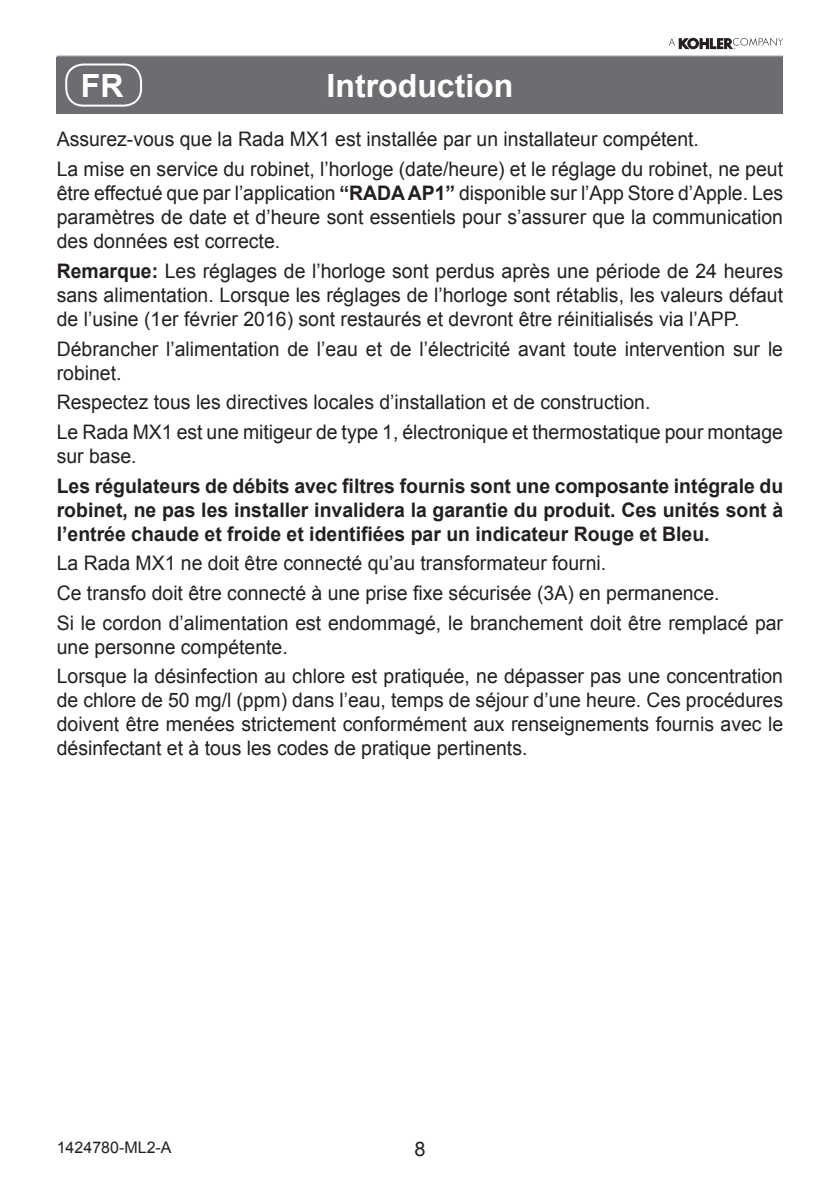
<style>
.page{position:relative;width:840px;height:1191px;background:#fff}
.page>*{position:absolute;margin:0;border:0;box-sizing:border-box;transform-origin:0 0}
.Body_text{font:700 32px "Arial";color:#fff}
.Body_text-2{font:20px/24px "Arial";color:#231f20;text-align:justify}
.Body_text-3{font:700 20px/24px "Arial";color:#231f20;text-align:justify}
.t1{font:16px "Arial";color:#231f20}
.s1{font-weight:700}
</style>
<div class="page">
<hr style="left:57px;top:56px;width:725px;height:1px;background:#636366">
<svg style="left:668px;top:38px;width:114px;height:11px"></svg>
<div style="left:57px;top:57px;width:725px;height:56px;background:#6c6d70"></div>
<div style="left:65px;top:63px;width:77px;height:44px;border:2px solid #fff;border-radius:17px"></div>
<p class="Body_text" style="left:81px;top:64px;width:44px">FR</p>
<p class="Body_text" style="left:326px;top:64px;width:188px">Introduction</p>
<p class="Body_text-2" style="left:57px;top:128px;width:643px">Assurez-vous que la Rada MX1 est installée par un installateur compétent.</p>
<p class="Body_text-2" style="left:57px;top:157px;width:727px">La mise en service du robinet, l’horloge (date/heure) et le réglage du robinet, ne peut être effectué que par l’application <span class="s1">“RADA AP1”</span> disponible sur l’App Store d’Apple. Les paramètres de date et d’heure sont essentiels pour s’assurer que la communication des données est correcte.</p>
<p class="Body_text-2" style="left:57px;top:259px;width:727px"><span class="s1">Remarque:</span> Les réglages de l’horloge sont perdus après une période de 24 heures sans alimentation. Lorsque les réglages de l’horloge sont rétablis, les valeurs défaut de l’usine (1er février 2016) sont restaurés et devront être réinitialisés via l’APP.</p>
<p class="Body_text-2" style="left:57px;top:337px;width:727px">Débrancher l’alimentation de l’eau et de l’électricité avant toute intervention sur le robinet.</p>
<p class="Body_text-2" style="left:57px;top:390px;width:595px">Respectez tous les directives locales d’installation et de construction.</p>
<p class="Body_text-2" style="left:57px;top:420px;width:727px">Le Rada MX1 est une mitigeur de type 1, électronique et thermostatique pour montage sur base.</p>
<p class="Body_text-3" style="left:57px;top:474px;width:727px">Les régulateurs de débits avec filtres fournis sont une composante intégrale du robinet, ne pas les installer invalidera la garantie du produit. Ces unités sont à l’entrée chaude et froide et identifiées par un indicateur Rouge et Bleu.</p>
<p class="Body_text-2" style="left:57px;top:551px;width:550px">La Rada MX1 ne doit être connecté qu’au transformateur fourni.</p>
<p class="Body_text-2" style="left:57px;top:581px;width:664px">Ce transfo doit être connecté à une prise fixe sécurisée (3A) en permanence.</p>
<p class="Body_text-2" style="left:57px;top:611px;width:727px">Si le cordon d’alimentation est endommagé, le branchement doit être remplacé par une personne compétente.</p>
<p class="Body_text-2" style="left:57px;top:664px;width:727px">Lorsque la désinfection au chlore est pratiquée, ne dépasser pas une concentration de chlore de 50 mg/l (ppm) dans l’eau, temps de séjour d’une heure. Ces procédures doivent être menées strictement conformément aux renseignements fournis avec le désinfectant et à tous les codes de pratique pertinents.</p>
<p class="t1" style="left:57px;top:1136px;width:116px">1424780-ML2-A</p>
<p class="Body_text-2" style="left:414px;top:1137px;width:13px">8</p>
</div>
